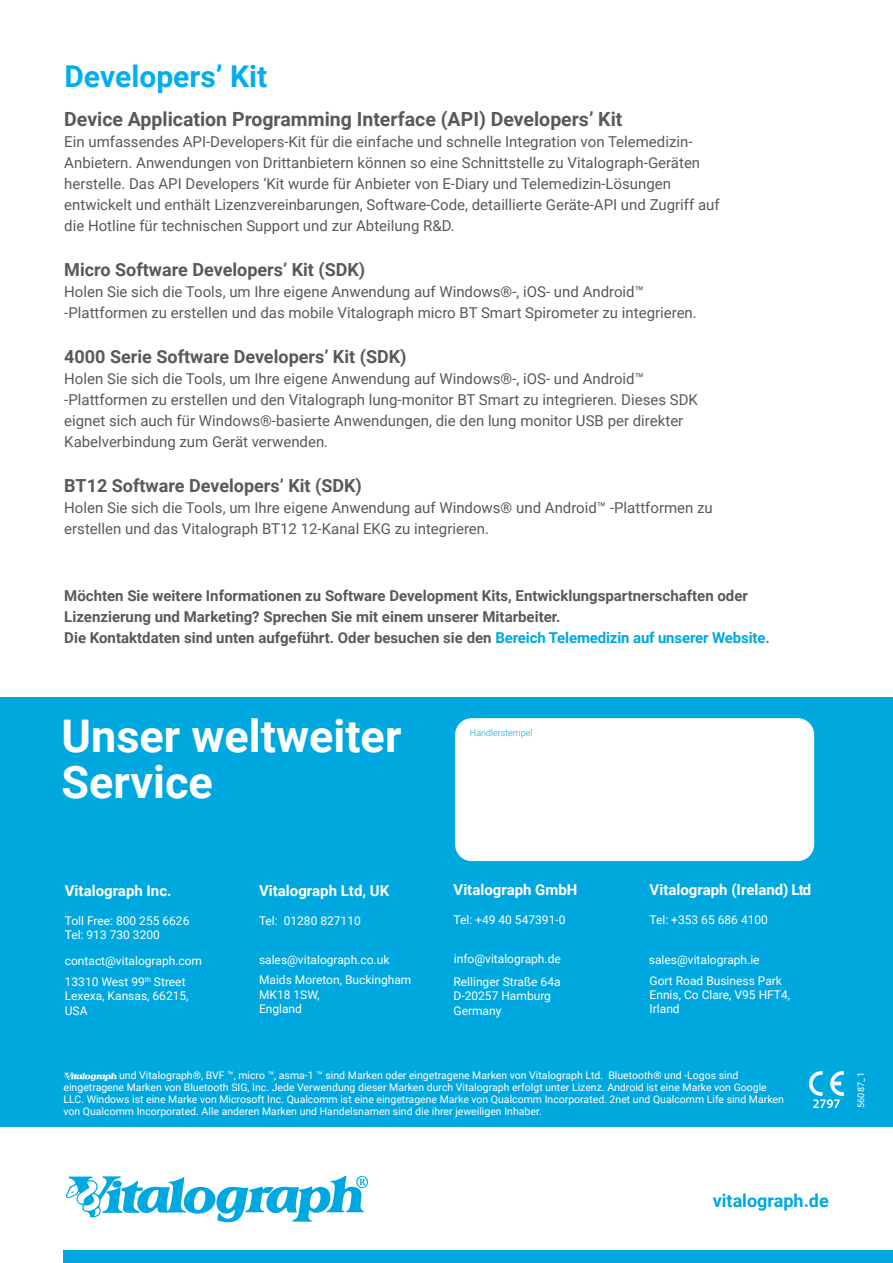
<style>
.page{position:relative;width:893px;height:1263px;background:#fff}
.page>*{position:absolute;margin:0;border:0;box-sizing:border-box;transform-origin:0 0}
.t1{font:700 45px/46.5px "Roboto";color:#fff}
.t2{font:700 30px "Roboto";color:#00aeef}
.t3{font:700 19.5px "Roboto";color:#58595b}
.t4{font:700 18px "Roboto";color:#58595b}
.t5{font:700 18px "Roboto";color:#00a8e0}
.t6{font:15px/21px "Roboto";color:#58595b}
.t7{font:700 15px/21px "Roboto";color:#58595b}
.t8{font:700 15px "Roboto";color:#fff}
.t9{font:12px/14.4px "Roboto";color:#fff}
.t10{font:10.5px/12px "Roboto";color:#fff}
.t11{font:300 9px "Roboto";color:#00a8e0}
.t12{font:9px "Roboto";letter-spacing:.03em;color:#fff}
.s1{color:#00a8e0}
</style>
<div class="page">
<div style="left:0;top:697px;width:893px;height:430px;background:#00a8e0"></div>
<svg style="left:66px;top:1176px;width:302px;height:46px"></svg>
<div style="left:64px;top:1250px;width:829px;height:13px;background:#00a8e0"></div>
<div style="left:454px;top:717px;width:362px;height:145px;background:#fff;border-radius:18px"></div>
<div style="left:452px;top:715px;width:365px;height:149px;border:3px solid #00a8e0;border-radius:18px"></div>
<svg style="left:809px;top:1071px;width:35px;height:37px"></svg>
<svg style="left:64px;top:1072px;width:53px;height:9px"></svg>
<h2 class="t2" style="left:64px;top:56px;width:204px">Developers’ Kit</h2>
<h3 class="t3" style="left:64px;top:106px;width:560px">Device Application Programming Interface (API) Developers’ Kit</h3>
<p class="t6" style="left:64px;top:131px;width:657px">Ein umfassendes API-Developers-Kit für die einfache und schnelle Integration von Telemedizin-Anbietern. Anwendungen von Drittanbietern können so eine Schnittstelle zu Vitalograph-Geräten herstelle. Das API Developers ‘Kit wurde für Anbieter von E-Diary und Telemedizin-Lösungen entwickelt und enthält Lizenzvereinbarungen, Software-Code, detaillierte Geräte-API und Zugriff auf die Hotline für technischen Support und zur Abteilung R&amp;D.</p>
<p class="t4" style="left:64px;top:257px;width:303px">Micro Software Developers’ Kit (SDK)</p>
<p class="t6" style="left:64px;top:281px;width:634px">Holen Sie sich die Tools, um Ihre eigene Anwendung auf Windows®-, iOS- und Android™ -Plattformen zu erstellen und das mobile Vitalograph micro BT Smart Spirometer zu integrieren.</p>
<p class="t4" style="left:64px;top:344px;width:344px">4000 Serie Software Developers’ Kit (SDK)</p>
<p class="t6" style="left:64px;top:368px;width:635px">Holen Sie sich die Tools, um Ihre eigene Anwendung auf Windows®-, iOS- und Android™ -Plattformen zu erstellen und den Vitalograph lung-monitor BT Smart zu integrieren. Dieses SDK eignet sich auch für Windows®-basierte Anwendungen, die den lung monitor USB per direkter Kabelverbindung zum Gerät verwenden.</p>
<p class="t4" style="left:64px;top:473px;width:299px">BT12 Software Developers’ Kit (SDK)</p>
<p class="t6" style="left:64px;top:497px;width:650px">Holen Sie sich die Tools, um Ihre eigene Anwendung auf Windows® und Android™ -Plattformen zu erstellen und das Vitalograph BT12 12-Kanal EKG zu integrieren.</p>
<p class="t7" style="left:64px;top:585px;width:707px">Möchten Sie weitere Informationen zu Software Development Kits, Entwicklungspartnerschaften oder<br>Lizenzierung und Marketing? Sprechen Sie mit einem unserer Mitarbeiter.<br>Die Kontaktdaten sind unten aufgeführt. Oder besuchen sie den <span class="s1">Bereich Telemedizin auf unserer Website.</span></p>
<h1 class="t1" style="left:62px;top:711px;width:341px">Unser weltweiter<br>Service</h1>
<p class="t11" style="left:470px;top:726px;width:64px">Händlerstempel</p>
<p class="t8" style="left:650px;top:879px;width:163px">Vitalograph (Ireland) Ltd</p>
<p class="t9" style="left:650px;top:912px;width:120px">Tel: +353 65 686 4100</p>
<p class="t8" style="left:453px;top:880px;width:126px">Vitalograph GmbH</p>
<p class="t9" style="left:453px;top:912px;width:113px">Tel: +49 40 547391-0</p>
<p class="t8" style="left:65px;top:880px;width:108px">Vitalograph Inc.</p>
<p class="t9" style="left:65px;top:913px;width:126px">Toll Free: 800 255 6626<br>Tel: 913 730 3200</p>
<p class="t9" style="left:65px;top:974px;width:125px">13310 West 99<sup>th</sup> Street<br>Lexexa, Kansas, 66215,<br>USA</p>
<p class="t8" style="left:259px;top:880px;width:132px">Vitalograph Ltd, UK</p>
<p class="t9" style="left:259px;top:913px;width:103px">Tel: 01280 827110</p>
<p class="t9" style="left:65px;top:953px;width:139px">contact@vitalograph.com</p>
<p class="t9" style="left:454px;top:951px;width:108px">info@vitalograph.de</p>
<p class="t9" style="left:649px;top:952px;width:112px">sales@vitalograph.ie</p>
<p class="t9" style="left:259px;top:952px;width:132px">sales@vitalograph.co.uk</p>
<p class="t9" style="left:259px;top:972px;width:154px">Maids Moreton, Buckingham<br>MK18 1SW,<br>England</p>
<p class="t9" style="left:650px;top:973px;width:142px">Gort Road Business Park<br>Ennis, Co Clare, V95 HFT4,<br>Irland</p>
<p class="t9" style="left:453px;top:974px;width:109px">Rellinger Straße 64a<br>D-20257 Hamburg<br>Germany</p>
<p class="t10" style="left:64px;top:1069px;width:722px;text-indent:56px">und Vitalograph®, BVF ™, micro ™, asma-1 ™ sind Marken oder eingetragene Marken von Vitalograph Ltd. Bluetooth® und -Logos sind eingetragene Marken von Bluetooth SIG, Inc. Jede Verwendung dieser Marken durch Vitalograph erfolgt unter Lizenz. Android ist eine Marke von Google LLC. Windows ist eine Marke von Microsoft Inc. Qualcomm ist eine eingetragene Marke von Qualcomm Incorporated. 2net und Qualcomm Life sind Marken von Qualcomm Incorporated. Alle anderen Marken und Handelsnamen sind die ihrer jeweiligen Inhaber.</p>
<p class="t12" style="left:854px;top:1108px;width:38px;rotate:-90deg">56087_1</p>
<p class="t5" style="left:713px;top:1188px;width:118px">vitalograph.de</p>
</div>
